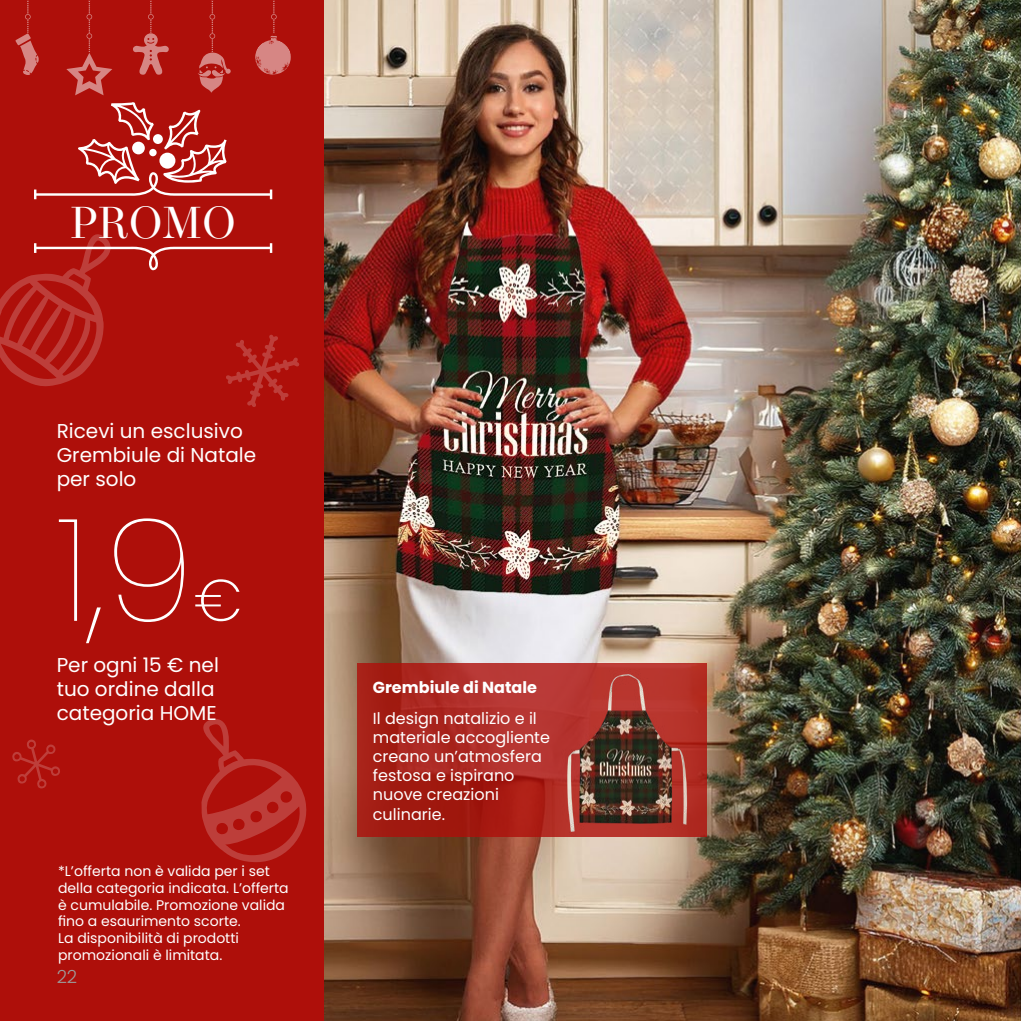
<style>
.page{position:relative;width:1021px;height:1021px;background:#fff}
.page>*{position:absolute;margin:0;border:0;box-sizing:border-box;transform-origin:0 0}
.t1{font:100 144px "Poppins";color:#fff}
.t2{font:200 58.6px "Poppins";color:#fff}
.t3{font:44.6px "Operetta 12";color:#fff}
.t4{font:20px/24px "Poppins";color:#fff}
.t5{font:300 18px "Poppins";color:#9d9d9c}
.t6{font:16px/19.2px "Poppins";color:#fff}
.t7{font:700 16px "Poppins";color:#fff}
.t8{font:14px/16.8px "Poppins";color:#fff}
</style>
<div class="page">
<img style="left:323px;top:0;width:697px;height:1020px">
<div style="left:0;top:0;width:323px;height:1020px;background:#ae0f0a"></div>
<svg style="left:34px;top:102px;width:238px;height:97px"></svg>
<svg style="left:12px;top:739px;width:48px;height:50px"></svg>
<svg style="left:0;top:234px;width:299px;height:173px"></svg>
<svg style="left:201px;top:719px;width:106px;height:143px"></svg>
<svg style="left:15px;top:0;width:276px;height:95px"></svg>
<svg style="left:357px;top:663px;width:349px;height:174px;background:#aa251e"></svg>
<img style="left:545px;top:669px;width:166px;height:167px">
<h3 class="t3" style="left:70px;top:196px;width:167px">PROMO</h3>
<h3 class="t4" style="left:57px;top:419px;width:201px">Ricevi un esclusivo<br>Grembiule di Natale per solo</h3>
<h1 class="t1" style="left:57px;top:487px;width:139px">1,9</h1>
<h2 class="t2" style="left:194px;top:566px;width:50px">€</h2>
<h3 class="t4" style="left:57px;top:653px;width:164px">Per ogni 15 € nel tuo ordine dalla categoria HOME</h3>
<p class="t8" style="left:58px;top:862px;width:232px">*L’offerta non è valida per i set della categoria indicata. L’offerta è cumulabile. Promozione valida fino a esaurimento scorte.<br>La disponibilità di prodotti promozionali è limitata.</p>
<p class="t5" style="left:57px;top:966px;width:22px">22</p>
<p class="t7" style="left:373px;top:678px;width:165px">Grembiule di Natale</p>
<p class="t6" style="left:373px;top:708px;width:178px">Il design natalizio e il materiale accogliente creano un’atmosfera festosa e ispirano nuove creazioni culinarie.</p>
</div>
